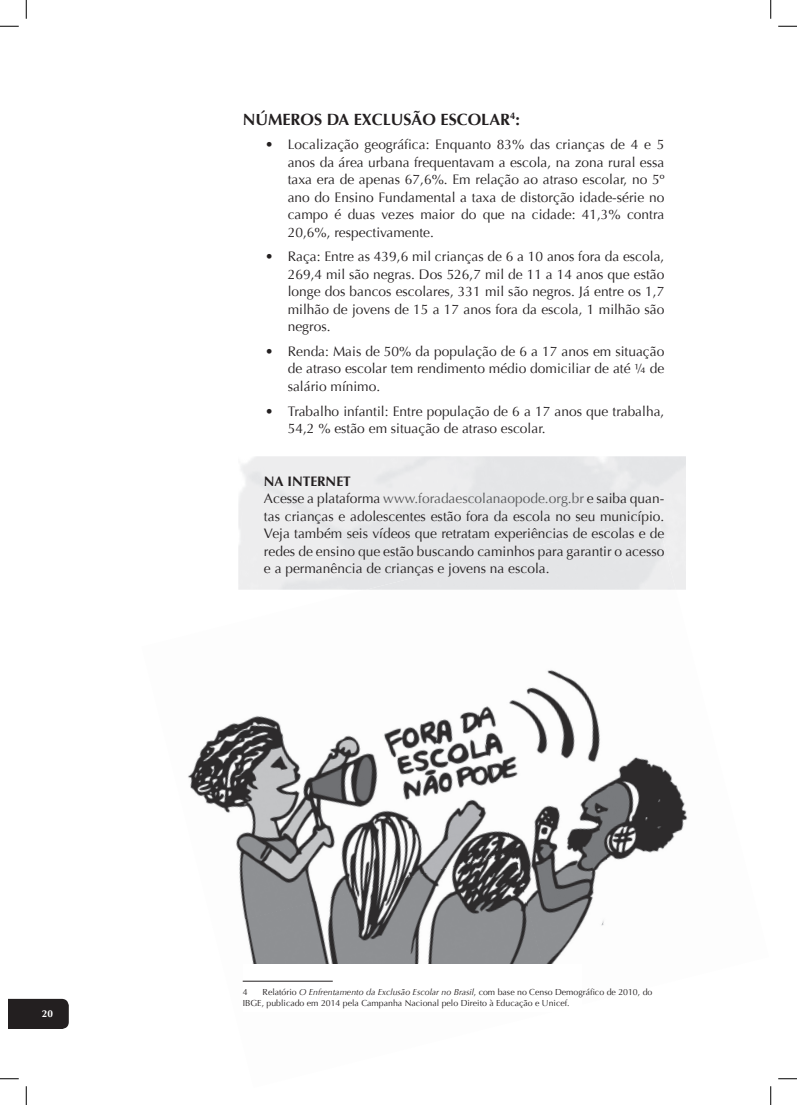
<style>
.page{position:relative;width:797px;height:1105px;background:#fff}
.page>*{position:absolute;margin:0;border:0;box-sizing:border-box;transform-origin:0 0}
.t1{font:700 16.25px "Optima";color:#231f20}
.t2{font:13.75px/17.5px "Optima";color:#231f20;text-align:justify}
.t3{font:700 10px "Optima";color:#fff}
.t4{font:8.75px/10.5px "Optima";color:#231f20}
.s1{font-weight:700}
.s2{color:#57585a}
.s3{font-style:italic}
</style>
<div class="page">
<div style="left:9px;top:999px;width:60px;height:30px;background:#231f20"></div>
<img style="left:188px;top:716px;width:259px;height:135px">
<img style="left:447px;top:687px;width:91px;height:164px">
<img style="left:538px;top:670px;width:150px;height:292px">
<img style="left:239px;top:851px;width:315px;height:131px">
<div style="left:243px;top:964px;width:338px;height:48px;background:#fff"></div>
<div style="left:366px;top:516px;width:309px;height:74px;background:#e4e5e7"></div>
<hr style="left:243px;top:981px;width:90px;height:1px;background:#231f20">
<svg style="left:0;top:25px;width:19px;height:2px"></svg>
<svg style="left:778px;top:25px;width:19px;height:2px"></svg>
<svg style="left:0;top:1078px;width:19px;height:1px"></svg>
<svg style="left:778px;top:1078px;width:19px;height:1px"></svg>
<svg style="left:25px;top:0;width:2px;height:19px"></svg>
<svg style="left:25px;top:1086px;width:2px;height:19px"></svg>
<svg style="left:770px;top:0;width:1px;height:19px"></svg>
<svg style="left:770px;top:1086px;width:1px;height:19px"></svg>
<p class="t3" style="left:42px;top:1008px;width:13px">20</p>
<p class="t1" style="left:243px;top:110px;width:279px">NÚMEROS DA EXCLUSÃO ESCOLAR<sup>4</sup>:</p>
<p class="t2" style="left:288px;top:136px;width:378px;text-indent:-22px">• Localização geográfica: Enquanto 83% das crianças de 4 e 5 anos da área urbana frequentavam a escola, na zona rural essa taxa era de apenas 67,6%. Em relação ao atraso escolar, no 5º ano do ensino Fundamental a taxa de distorção idade-série no campo é duas vezes maior do que na cidade: 41,3% contra 20,6%, respectivamente.</p>
<p class="t2" style="left:288px;top:248px;width:378px;text-indent:-22px">• Raça: entre as 439,6 mil crianças de 6 a 10 anos fora da escola, 269,4 mil são negras. Dos 526,7 mil de 11 a 14 anos que estão longe dos bancos escolares, 331 mil são negros. Já entre os 1,7 milhão de jovens de 15 a 17 anos fora da escola, 1 milhão são negros.</p>
<p class="t2" style="left:288px;top:343px;width:378px;text-indent:-22px">• Renda: Mais de 50% da população de 6 a 17 anos em situação de atraso escolar tem rendimento médio domiciliar de até ¼ de salário mínimo.</p>
<p class="t2" style="left:288px;top:402px;width:378px;text-indent:-22px">• Trabalho infantil: entre população de 6 a 17 anos que trabalha,<br>54,2 % estão em situação de atraso escolar.</p>
<p class="t2" style="left:264px;top:472px;width:402px;text-align:left"><span class="s1">NA INTERNET<br></span>Acesse a plataforma <span class="s2">www.foradaescolanaopode.org.br</span> e saiba quan&shy;tas crianças e adolescentes estão fora da escola no seu município.<br>Veja também seis vídeos que retratam experiências de escolas e de redes de ensino que estão buscando caminhos para garantir o acesso e a permanência de crianças e jovens na escola.</p>
<p class="t4" style="left:243px;top:987px;width:411px;text-indent:20px">Relatório <span class="s3">O Enfrentamento da Exclusão Escolar no Brasil</span>, com base no Censo Demográfico de 2010, do<br>IBGe, publicado em 2014 pela Campanha nacional pelo Direito à educação e Unicef.</p>
<p class="t4" style="left:243px;top:987px;width:6px">4</p>
</div>
